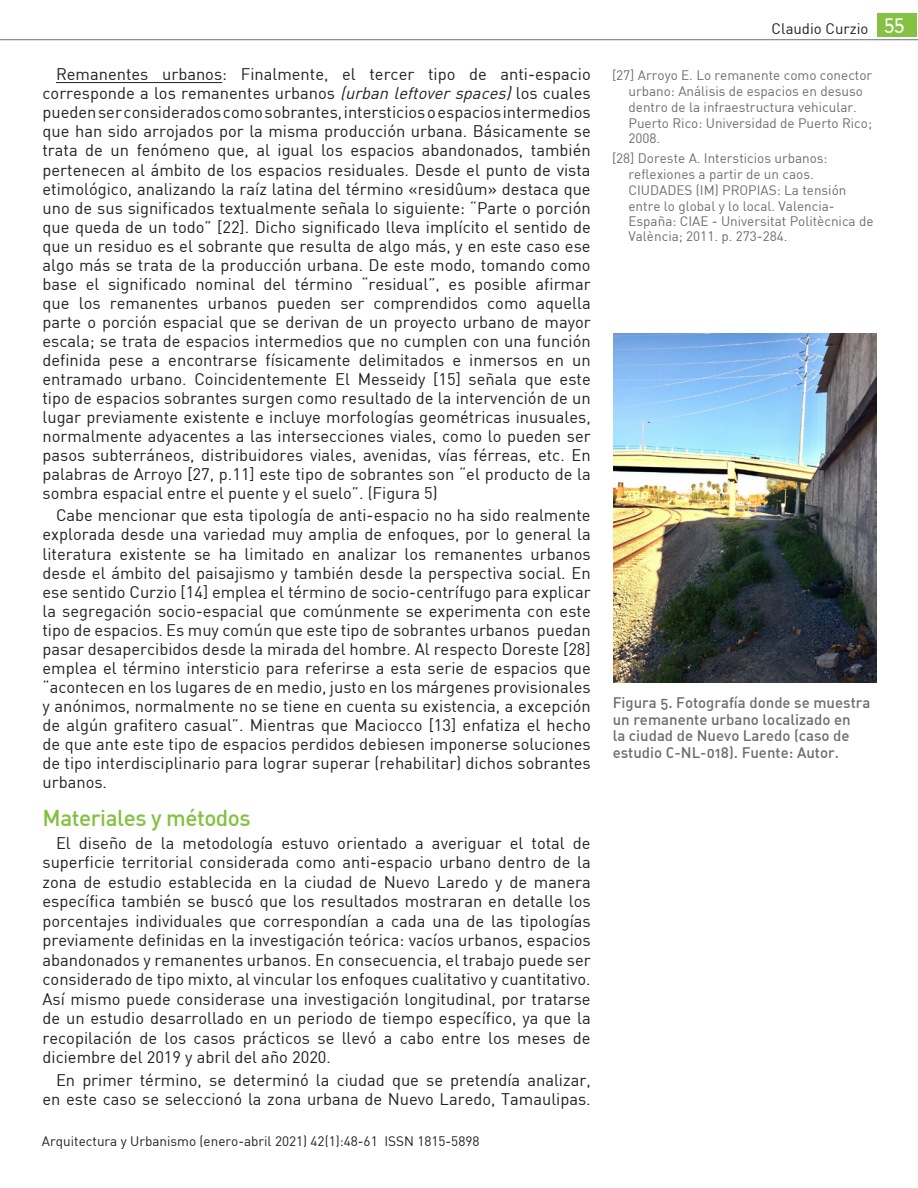
<style>
.page{position:relative;width:918px;height:1188px;background:#fff}
.page>*{position:absolute;margin:0;border:0;box-sizing:border-box;transform-origin:0 0}
.subtitulo_1{font:500 22.5px "DIN";letter-spacing:-.02em;color:#84c141}
.cuerpo_de_texto{font:16.5px/19px "DIN";color:#231f20;text-align:justify}
.pie_de_foto{font:15px/16.5px "DIN Medium Alternate";color:#6c6d70}
.t1{font:15px "DIN";color:#231f20}
.notas_bibligraficas{font:13.5px/15.8px "DIN";color:#6c6d70}
.t2{font:13.5px "DIN";color:#231f20}
.s1{font-style:italic}
.s2{font-family:"DIN Neuzeit Grotesk";font-weight:300;font-size:19.5px;color:#fff}
</style>
<div class="page">
<div style="left:878px;top:14px;width:39px;height:23px;background:#84c141"></div>
<hr style="left:0;top:39px;width:918px;height:1px;background:#6c6d70">
<hr style="left:56px;top:82px;width:166px;height:1px;background:#231f20">
<img style="left:614px;top:333px;width:262px;height:350px">
<p class="cuerpo_de_texto" style="left:43px;top:64px;width:550px;text-indent:14px">Remanentes urbanos: Finalmente, el tercer tipo de anti-espacio corresponde a los remanentes urbanos <span class="s1">(urban leftoverspaces)</span>los cuales pueden ser considerados como sobrantes, intersticios o espacios intermedios que han sido arrojados por la misma producción urbana. Básicamente se trata de un fenómeno que, al igual los espacios abandonados, también pertenecen al ámbito de los espacios residuales. Desde el punto de vista etimológico, analizando la raíz latina del término «residûum» destaca que uno de sus significados textualmente señala lo siguiente: “Parte o porción que queda de un todo” [22]. Dicho significado lleva implícito el sentido de que un residuo es el sobrante que resulta de algo más, y en este caso ese algo más se trata de la producción urbana. De este modo, tomando como base el significado nominal del término “residual”, es posible afirmar que los remanentes urbanos pueden ser comprendidos como aquella parte o porción espacial que se derivan de un proyecto urbano de mayor escala; se trata de espacios intermedios que no cumplen con una función definida pese a encontrarse físicamente delimitados e inmersos en un entramado urbano. Coincidentemente El Messeidy [15] señala que este tipo de espacios sobrantes surgen como resultado de la intervención de un lugar previamente existente e incluye morfologías geométricas inusuales, normalmente adyacentes a las intersecciones viales, como lo pueden ser pasos subterráneos, distribuidores viales, avenidas, vías férreas, etc. En palabras de Arroyo [27, p.11] este tipo de sobrantes son “el producto de la sombra espacial entre el puente y el suelo”. (Figura 5)</p>
<p class="cuerpo_de_texto" style="left:43px;top:506px;width:550px;text-indent:14px">Cabe mencionar que esta tipología de anti-espacio no ha sido realmente explorada desde una variedad muy amplia de enfoques, por lo general la literatura existente se ha limitado en analizar los remanentes urbanos desde el ámbito del paisajismo y también desde la perspectiva social. En ese sentido Curzio [14] emplea el término de socio-centrífugo para explicar la segregación socio-espacial que comúnmente se experimenta con este tipo de espacios. Es muy común que este tipo de sobrantes urbanos puedan pasar desapercibidos desde la mirada del hombre. Al respecto Doreste [28] emplea el término intersticio para referirse a esta serie de espacios que “acontecen en los lugares de en medio, justo en los márgenes provisionales y anónimos, normalmente no se tiene en cuenta su existencia, a excepción de algún grafitero casual”. Mientras que Maciocco [13] enfatiza el hecho de que ante este tipo de espacios perdidos debiesen imponerse soluciones de tipo interdisciplinario para lograr superar (rehabilitar) dichos sobrantes urbanos.</p>
<p class="subtitulo_1" style="left:43px;top:804px;width:210px">Materiales y métodos</p>
<p class="cuerpo_de_texto" style="left:43px;top:833px;width:550px;line-height:19.5px;text-indent:14px">El diseño de la metodología estuvo orientado a averiguar el total de superficie territorial considerada como anti-espacio urbano dentro de la zona de estudio establecida en la ciudad de Nuevo Laredo y de manera específica también se buscó que los resultados mostraran en detalle los porcentajes individuales que correspondían a cada una de las tipologías previamente definidas en la investigación teórica: vacíos urbanos, espacios abandonados y remanentes urbanos. En consecuencia, el trabajo puede ser considerado de tipo mixto, al vincular los enfoques cualitativo y cuantitativo.<br>Así mismo puede considerase una investigación longitudinal, por tratarse de un estudio desarrollado en un periodo de tiempo específico, ya que la recopilación de los casos prácticos se llevó a cabo entre los meses de diciembre del 2019 y abril del año 2020.</p>
<p class="cuerpo_de_texto" style="left:43px;top:1070px;width:550px;line-height:19.5px;text-align:right">En primer término, se determinó la ciudad que se pretendía analizar, en este caso se seleccionó la zona urbana de Nuevo Laredo, Tamaulipas.</p>
<p class="t2" style="left:42px;top:1133px;width:439px">Arquitectura y Urbanismo (enero-abril 2021) 42(1):48-61 ISSN 1815-5898</p>
<p class="t1" style="left:772px;top:20px;width:135px">Claudio Curzio <span class="s2">55</span></p>
<p class="notas_bibligraficas" style="left:628px;top:67px;width:245px;text-indent:-16px">[27] Arroyo E. Lo remanente como conector urbano: Análisis de espacios en desuso dentro de la infraestructura vehicular.<br>Puerto Rico: Universidad de Puerto Rico; 2008.</p>
<p class="notas_bibligraficas" style="left:628px;top:150px;width:247px;text-indent:-16px">[28] Doreste A. Intersticios urbanos: reflexiones a partir de un caos.<br>CIUDADES (IM) PROPIAS: La tensión entre lo global y lo local. Valencia-España: CIAE - Universitat Politècnica de</p>
<p class="notas_bibligraficas" style="left:628px;top:228px;width:160px">València; 2011. p. 273-284.</p>
<p class="pie_de_foto" style="left:613px;top:694px;width:259px">Figura 5. Fotografía donde se muestra un remanente urbano localizado en<br>la ciudad de Nuevo Laredo (caso de estudio C-NL-018). Fuente: Autor.</p>
</div>
